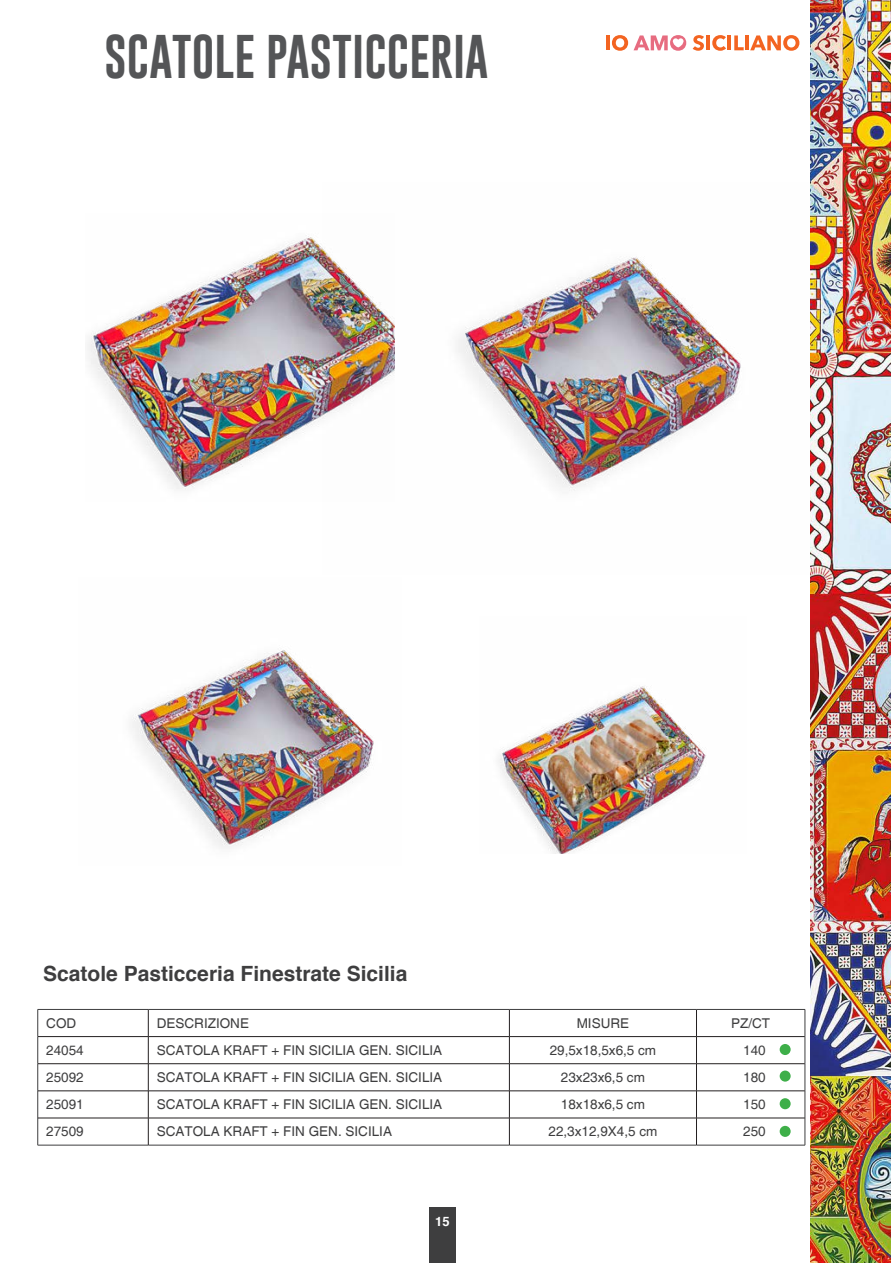
<style>
.page{position:relative;width:893px;height:1263px;background:#fff}
.page>*{position:absolute;margin:0;border:0;box-sizing:border-box;transform-origin:0 0}
.t1{font:45px "Gobold Uplow";color:#545557}
.t2{font:700 21px "Helvetica";color:#3e3e3f}
.t3{font:13.5px "Helvetica";color:#3e3e3f}
.t4{font:700 12.9px "Helvetica";color:#fff}
</style>
<div class="page">
<img style="left:810px;top:0;width:81px;height:1263px">
<hr style="left:606px;top:35px;width:4px;height:15px;background:#f36421">
<svg style="left:612px;top:35px;width:16px;height:16px"></svg>
<svg style="left:693px;top:35px;width:11px;height:16px"></svg>
<hr style="left:706px;top:35px;width:4px;height:15px;background:#f36421">
<svg style="left:712px;top:35px;width:14px;height:16px"></svg>
<hr style="left:728px;top:35px;width:3px;height:15px;background:#f36421">
<svg style="left:734px;top:35px;width:10px;height:15px"></svg>
<hr style="left:745px;top:35px;width:4px;height:15px;background:#f36421">
<svg style="left:750px;top:35px;width:49px;height:16px"></svg>
<svg style="left:634px;top:35px;width:52px;height:16px"></svg>
<hr style="left:38px;top:1009px;width:110px;height:1px;background:#3e3e3f">
<hr style="left:148px;top:1009px;width:361px;height:1px;background:#3e3e3f">
<hr style="left:509px;top:1009px;width:187px;height:1px;background:#3e3e3f">
<hr style="left:696px;top:1009px;width:109px;height:1px;background:#3e3e3f">
<svg style="left:37px;top:1010px;width:1px;height:135px"></svg>
<svg style="left:805px;top:1010px;width:1px;height:135px"></svg>
<hr style="left:38px;top:1145px;width:110px;height:1px;background:#3e3e3f">
<hr style="left:148px;top:1145px;width:361px;height:1px;background:#3e3e3f">
<hr style="left:509px;top:1145px;width:187px;height:1px;background:#3e3e3f">
<hr style="left:696px;top:1145px;width:109px;height:1px;background:#3e3e3f">
<hr style="left:38px;top:1036px;width:110px;height:1px;background:#231f20">
<hr style="left:148px;top:1036px;width:361px;height:1px;background:#231f20">
<hr style="left:509px;top:1036px;width:187px;height:1px;background:#231f20">
<hr style="left:696px;top:1036px;width:109px;height:1px;background:#231f20">
<hr style="left:38px;top:1063px;width:110px;height:1px;background:#231f20">
<hr style="left:148px;top:1063px;width:361px;height:1px;background:#231f20">
<hr style="left:509px;top:1063px;width:187px;height:1px;background:#231f20">
<hr style="left:696px;top:1063px;width:109px;height:1px;background:#231f20">
<hr style="left:38px;top:1090px;width:110px;height:1px;background:#231f20">
<hr style="left:148px;top:1090px;width:361px;height:1px;background:#231f20">
<hr style="left:509px;top:1090px;width:187px;height:1px;background:#231f20">
<hr style="left:696px;top:1090px;width:109px;height:1px;background:#231f20">
<hr style="left:38px;top:1118px;width:110px;height:1px;background:#231f20">
<hr style="left:148px;top:1118px;width:361px;height:1px;background:#231f20">
<svg style="left:148px;top:1010px;width:1px;height:135px"></svg>
<hr style="left:509px;top:1118px;width:187px;height:1px;background:#231f20">
<svg style="left:509px;top:1010px;width:1px;height:135px"></svg>
<hr style="left:696px;top:1118px;width:109px;height:1px;background:#231f20">
<svg style="left:696px;top:1010px;width:1px;height:135px"></svg>
<div style="left:429px;top:1207px;width:26px;height:56px;background:#3e3e3f"></div>
<img style="left:87px;top:235px;width:235px;height:255px">
<img style="left:322px;top:182px;width:492px;height:393px">
<img style="left:132px;top:650px;width:242px;height:198px">
<img style="left:498px;top:686px;width:208px;height:167px">
<div style="left:780px;top:1044px;width:11px;height:11px;background:#3eaf49;border-radius:50%"></div>
<div style="left:780px;top:1070px;width:11px;height:11px;background:#3eaf49;border-radius:50%"></div>
<div style="left:780px;top:1098px;width:11px;height:11px;background:#3eaf49;border-radius:50%"></div>
<div style="left:780px;top:1126px;width:11px;height:11px;background:#3eaf49;border-radius:50%"></div>
<p class="t1" style="left:104px;top:21px;width:386px">SCATOLE PASTICCERIA</p>
<p class="t2" style="left:43px;top:960px;width:366px">Scatole Pasticceria Finestrate Sicilia</p>
<p class="t3" style="left:46px;top:1015px;width:31px">COD</p>
<p class="t3" style="left:157px;top:1015px;width:94px">DESCRIZIONE</p>
<p class="t3" style="left:577px;top:1015px;width:54px">MISURE</p>
<p class="t3" style="left:731px;top:1015px;width:41px">PZ/CT</p>
<p class="t3" style="left:46px;top:1042px;width:39px">24054</p>
<p class="t3" style="left:157px;top:1043px;width:287px">SCATOLA KRAFT + FIN SICILIA GEN. SICILIA</p>
<p class="t3" style="left:550px;top:1042px;width:108px">29,5x18,5x6,5 cm</p>
<p class="t3" style="left:743px;top:1042px;width:24px">140</p>
<p class="t3" style="left:46px;top:1069px;width:39px">25092</p>
<p class="t3" style="left:157px;top:1070px;width:287px">SCATOLA KRAFT + FIN SICILIA GEN. SICILIA</p>
<p class="t3" style="left:561px;top:1069px;width:86px">23x23x6,5 cm</p>
<p class="t3" style="left:743px;top:1069px;width:24px">180</p>
<p class="t3" style="left:46px;top:1096px;width:39px">25091</p>
<p class="t3" style="left:157px;top:1097px;width:287px">SCATOLA KRAFT + FIN SICILIA GEN. SICILIA</p>
<p class="t3" style="left:561px;top:1096px;width:86px">18x18x6,5 cm</p>
<p class="t3" style="left:743px;top:1096px;width:24px">150</p>
<p class="t3" style="left:46px;top:1124px;width:39px">27509</p>
<p class="t3" style="left:157px;top:1124px;width:237px">SCATOLA KRAFT + FIN GEN. SICILIA</p>
<p class="t3" style="left:548px;top:1124px;width:110px">22,3x12,9X4,5 cm</p>
<p class="t3" style="left:743px;top:1124px;width:24px">250</p>
<p class="t4" style="left:435px;top:1213px;width:16px">15</p>
</div>
